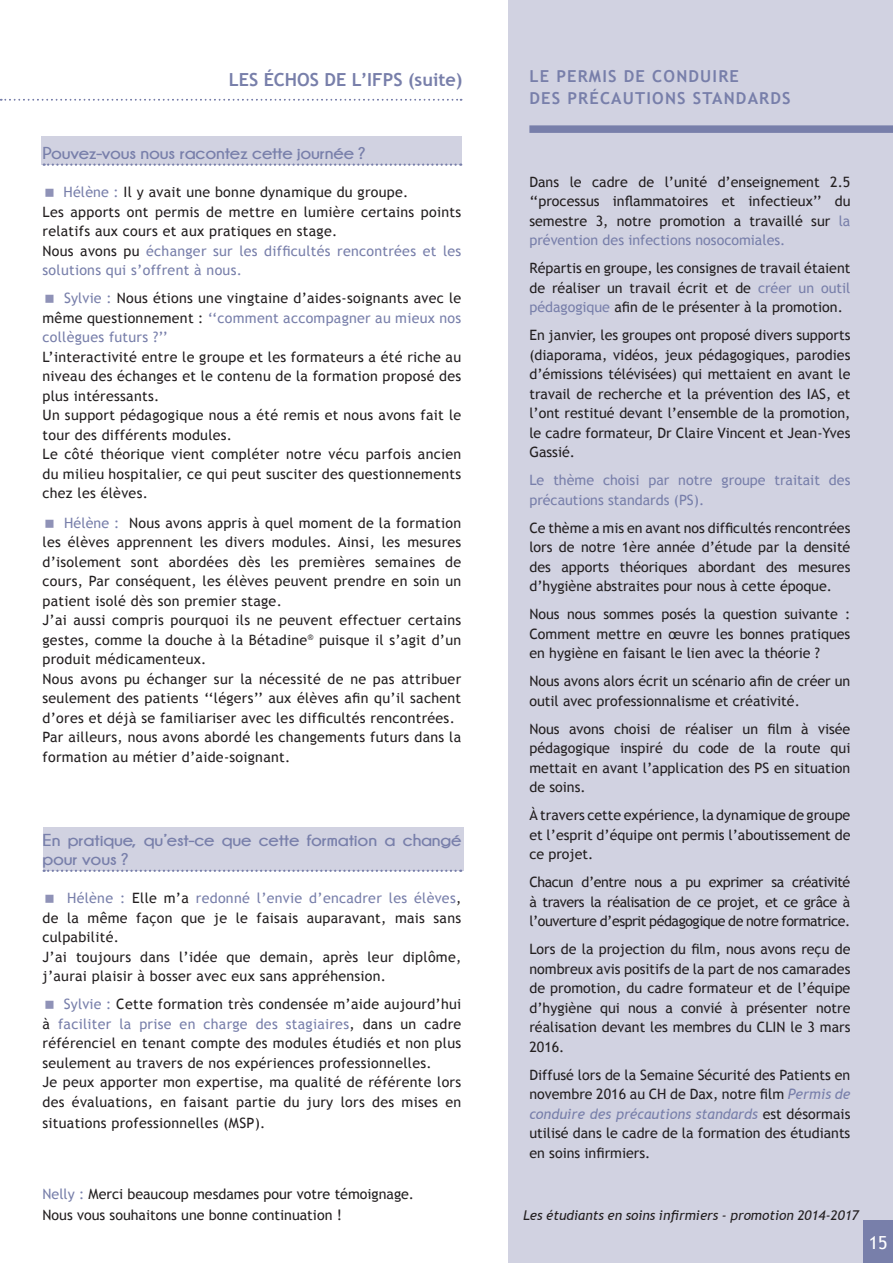
<style>
.page{position:relative;width:893px;height:1263px;background:#fff}
.page>*{position:absolute;margin:0;border:0;box-sizing:border-box;transform-origin:0 0}
.t1{font:700 18px "Trebuchet MS";color:#787faa}
.t2{font:18px "Trebuchet MS";color:#fff}
.t3{font:700 17.25px/19.5px "Champagne&Limousines";letter-spacing:-.01em;color:#787faa;scale:1.1 1}
.t4{font:700 16.5px/22.5px "Trebuchet MS";letter-spacing:.07em;color:#787faa}
.t5{font:14.25px/19.5px "Trebuchet MS";letter-spacing:.02em;color:#231f20;text-align:justify}
.t6{font:14.25px/21px "Trebuchet MS";color:#231f20}
.t7{font:14.25px/19.5px "Trebuchet MS";color:#787faa}
.t8{font:italic 13.5px "Trebuchet MS";color:#231f20}
.s1{color:#787faa}
.s2{font-style:italic;color:#787faa}
</style>
<div class="page">
<div style="left:43px;top:828px;width:420px;height:43px;background:#d1d2e1"></div>
<div style="left:41px;top:136px;width:421px;height:29px;background:#d1d2e1"></div>
<svg style="left:44px;top:164px;width:417px;height:2px"></svg>
<svg style="left:44px;top:870px;width:417px;height:2px"></svg>
<div style="left:508px;top:0;width:385px;height:1263px;background:#d1d2e1"></div>
<div style="left:529px;top:125px;width:364px;height:8px;background:#787faa"></div>
<div style="left:863px;top:1221px;width:30px;height:42px;background:#787faa"></div>
<div style="left:0;top:96px;width:462px;height:6px;background:#231f20;opacity:.5"></div>
<p class="t1" style="left:229px;top:68px;width:235px">LES ÉCHOS DE L’IFPS (SUITE)</p>
<p class="t3" style="left:43px;top:143px;width:296px">Pouvez-vous nous racontez cette journée ?</p>
<p class="t5" style="left:43px;top:183px;width:420px;text-align:left;text-indent:21px"><span class="s1">hélène :</span> il y avait une bonne dynamique du groupe.<br>Les apports ont permis de mettre en lumière certains points relatifs aux cours et aux pratiques en stage.<br>Nous avons pu <span class="s1">échanger sur les difficultés rencontrées et les solutions qui s’offrent à nous.</span></p>
<p class="t5" style="left:43px;top:289px;width:420px;text-indent:22px"><span class="s1">Sylvie :</span> Nous étions une vingtaine d’aides-soignants avec le même questionnement : <span class="s1">‘‘comment accompagner au mieux nos collègues futurs ?’’</span></p>
<p class="t5" style="left:43px;top:347px;width:420px;text-align:left">l’interactivité entre le groupe et les formateurs a été riche au niveau des échanges et le contenu de la formation proposé des plus intéressants.<br>Un support pédagogique nous a été remis et nous avons fait le tour des différents modules.<br>Le côté théorique vient compléter notre vécu parfois ancien du milieu hospitalier, ce qui peut susciter des questionnements chez les élèves.</p>
<p class="t5" style="left:43px;top:513px;width:420px;text-align:left;text-indent:22px"><span class="s1">hélène :</span> Nous avons appris à quel moment de la formation les élèves apprennent les divers modules. Ainsi, les mesures d’isolement sont abordées dès les premières semaines de cours, Par conséquent, les élèves peuvent prendre en soin un patient isolé dès son premier stage.<br>J’ai aussi compris pourquoi ils ne peuvent effectuer certains gestes, comme la douche à la Bétadine<sup>®</sup> puisque il s’agit d’un produit médicamenteux.<br>Nous avons pu échanger sur la nécessité de ne pas attribuer seulement des patients ‘‘légers’’ aux élèves afin qu’il sachent d’ores et déjà se familiariser avec les difficultés rencontrées.<br>Par ailleurs, nous avons abordé les changements futurs dans la formation au métier d’aide-soignant.</p>
<p class="t3" style="left:43px;top:830px;width:382px">En pratique, qu’est-ce que cette formation a changé pour vous ?</p>
<p class="t5" style="left:43px;top:889px;width:420px;text-align:left;text-indent:25px"><span class="s1">hélène :</span> elle m’a <span class="s1">redonné l’envie d’encadrer les élèves</span>, de la même façon que je le faisais auparavant, mais sans culpabilité.<br>j’ai toujours dans l’idée que demain, après leur diplôme, j’aurai plaisir à bosser avec eux sans appréhension.</p>
<p class="t5" style="left:43px;top:995px;width:420px;text-align:left;text-indent:21px"><span class="s1">Sylvie :</span> cette formation très condensée m’aide aujourd’hui à <span class="s1">faciliter la prise en charge des stagiaires</span>, dans un cadre référenciel en tenant compte des modules étudiés et non plus seulement au travers de nos expériences professionnelles.<br>Je peux apporter mon expertise, ma qualité de référente lors des évaluations, en faisant partie du jury lors des mises en</p>
<p class="t5" style="left:43px;top:1113px;width:224px">situations professionnelles (MSP).</p>
<p class="t6" style="left:43px;top:1184px;width:373px"><span class="s1">Nelly :</span> Merci beaucoup mesdames pour votre témoignage.<br>Nous vous souhaitons une bonne continuation !</p>
<p class="t4" style="left:529px;top:65px;width:263px">LE PERMIS DE CONDUIRE<br>DES PRÉCAUTIONS STAN DARDS</p>
<p class="t5" style="left:529px;top:172px;width:323px">Dans le cadre de l’unité d’enseignement 2.5 ‘‘processus inflammatoires et infectieux’’ du semestre 3, notre promotion a travaillé sur <span class="s1">la prévention des infections nosocomiales.</span></p>
<p class="t5" style="left:529px;top:259px;width:323px">Répartis en groupe, les consignes de travail étaient de réaliser un travail écrit et de <span class="s1">créer un outil pédagogique</span> afin de le présenter à la promotion.</p>
<p class="t5" style="left:529px;top:326px;width:323px">En janvier, les groupes ont proposé divers supports (diaporama, vidéos, jeux pédagogiques, parodies d’émissions télévisées) qui mettaient en avant le travail de recherche et la prévention des IAS, et l’ont restitué devant l’ensemble de la promotion, le cadre formateur, Dr Claire Vincent et Jean-Yves Gassié.</p>
<p class="t7" style="left:529px;top:471px;width:323px">Le thème choisi par notre groupe traitait des précautions standards (PS).</p>
<p class="t5" style="left:529px;top:518px;width:323px">Ce thème a mis en avant nos difficultés rencontrées lors de notre 1ère année d’étude par la densité des apports théoriques abordant des mesures d’hygiène abstraites pour nous à cette époque.</p>
<p class="t5" style="left:529px;top:605px;width:323px">Nous nous sommes posés la question suivante :<br>Comment mettre en œuvre les bonnes pratiques en hygiène en faisant le lien avec la théorie ?</p>
<p class="t6" style="left:529px;top:672px;width:323px;line-height:19.5px">Nous avons alors écrit un scénario afin de créer un outil avec professionnalisme et créativité.</p>
<p class="t5" style="left:529px;top:719px;width:322px">Nous avons choisi de réaliser un film à visée pédagogique inspiré du code de la route qui mettait en avant l’application des PS en situation de soins.</p>
<p class="t5" style="left:529px;top:806px;width:323px">À travers cette expérience, la dynamique de groupe et l’esprit d’équipe ont permis l’aboutissement de ce projet.</p>
<p class="t5" style="left:529px;top:873px;width:322px">Chacun d’entre nous a pu exprimer sa créativité à travers la réalisation de ce projet, et ce grâce à l’ouverture d’esprit pédagogique de notre formatrice.</p>
<p class="t5" style="left:529px;top:940px;width:323px">Lors de la projection du film, nous avons reçu de nombreux avis positifs de la part de nos camarades de promotion, du cadre formateur et de l’équipe d’hygiène qui nous a convié à présenter notre réalisation devant les membres du CLIN le 3 mars 2016.</p>
<p class="t5" style="left:529px;top:1065px;width:323px">diffusé lors de la semaine sécurité des patients en novembre 2016 au CH de Dax, notre film <span class="s2">permis de conduire des précautions standards</span> est désormais utilisé dans le cadre de la formation des étudiants en soins infirmiers.</p>
<p class="t8" style="left:523px;top:1208px;width:337px">Les étudiants en soins infirmiers - promotion 2014-2017</p>
<p class="t2" style="left:869px;top:1231px;width:20px">15</p>
</div>
